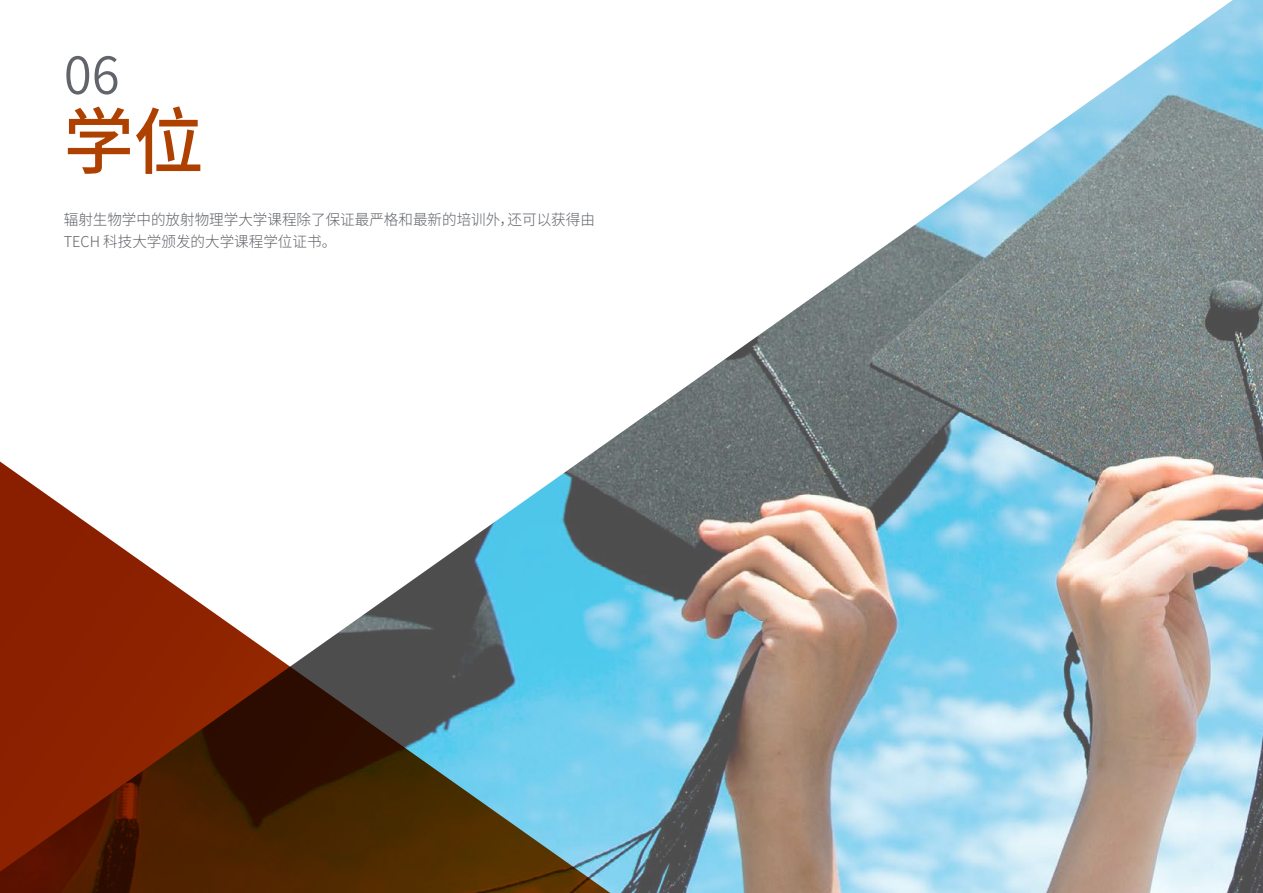
<style>
.page{position:relative;width:1263px;height:893px;background:#fff}
.page>*{position:absolute;margin:0;border:0;box-sizing:border-box;transform-origin:0 0}
.t1{font:500 72px "Source Han Sans CN";color:#ae4000}
.t2{font:52.5px "Source Han Sans CN";color:#61646a}
.t3{font:300 15px/22.5px "Source Han Sans CN";color:#61646a}
</style>
<div class="page">
<img style="left:602px;top:0;width:661px;height:893px">
<svg style="left:0;top:446px;width:640px;height:447px"></svg>
<h2 class="t2" style="left:64px;top:45px;width:57px">06</h2>
<h1 class="t1" style="left:64px;top:101px;width:141px">学位</h1>
<p class="t3" style="left:64px;top:208px;width:533px">辐射生物学中的放射物理学大学课程除了保证最严格和最新的培训外，还可以获得由<br>TECH 科技大学颁发的大学课程学位证书。</p>
</div>
